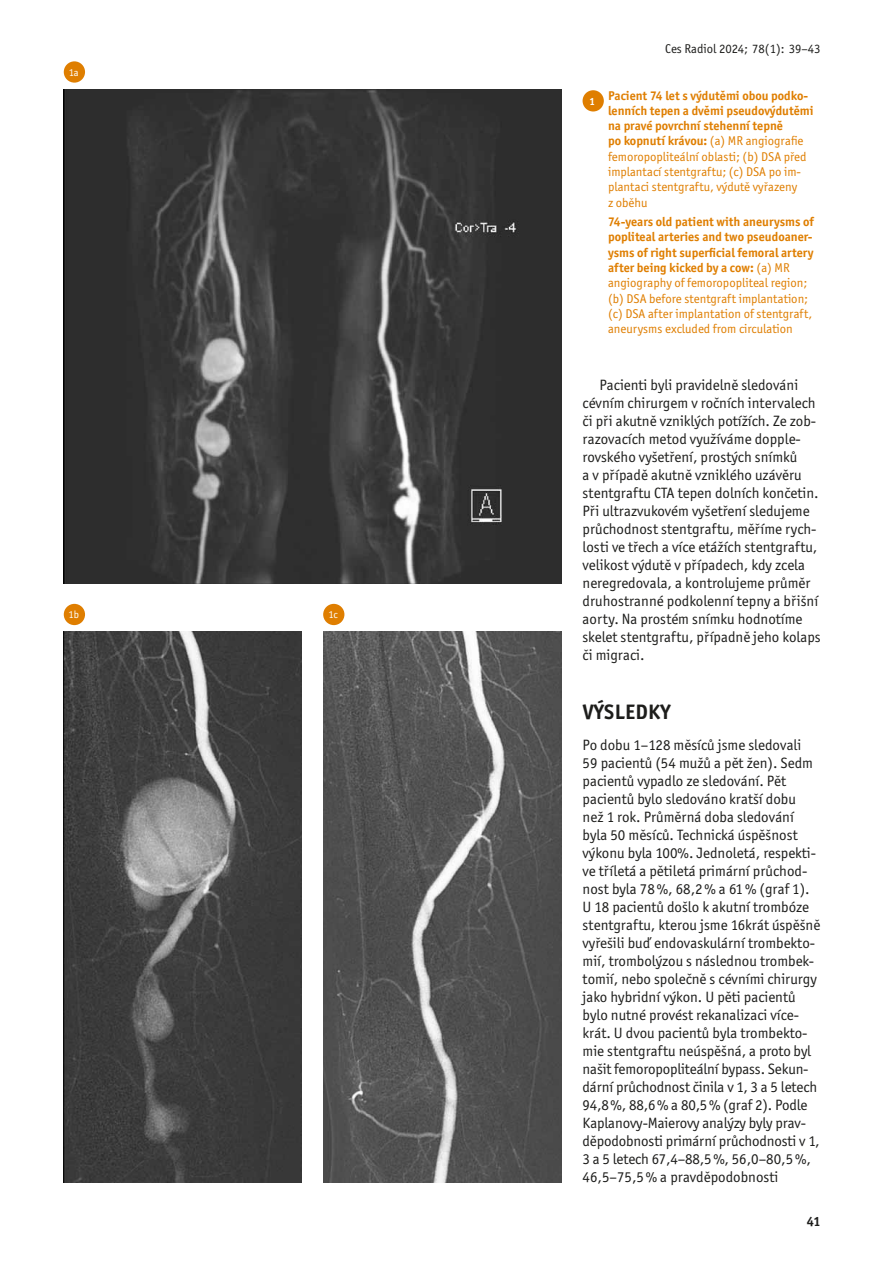
<style>
.page{position:relative;width:893px;height:1263px;background:#fff}
.page>*{position:absolute;margin:0;border:0;box-sizing:border-box;transform-origin:0 0}
.t1{font:700 21px "Officina Sans Itc TOT";letter-spacing:.015em;color:#1d1d1b}
.t2{font:15px/18px "Officina Sans Itc TOT";color:#1d1d1b}
.t3{font:700 13.5px "Officina Sans Itc TOT";color:#1d1d1b}
.t4{font:12.75px/15.3px "Officina Sans Itc TOT";color:#df7e00}
.t5{font:12.75px "Officina Sans Itc TOT";color:#1d1d1b}
.t6{font:10.5px "Officina Sans Itc TOT";color:#fff}
.s1{font-weight:700}
</style>
<div class="page">
<img style="left:64px;top:89px;width:497px;height:494px">
<img style="left:64px;top:631px;width:238px;height:551px">
<img style="left:323px;top:631px;width:239px;height:551px">
<div style="left:64px;top:61px;width:21px;height:22px;background:#df7e00;border-radius:50%"></div>
<div style="left:64px;top:604px;width:21px;height:21px;background:#df7e00;border-radius:50%"></div>
<div style="left:323px;top:604px;width:21px;height:21px;background:#df7e00;border-radius:50%"></div>
<div style="left:583px;top:90px;width:21px;height:21px;background:#df7e00;border-radius:50%"></div>
<p class="t6" style="left:69px;top:66px;width:12px">1a</p>
<p class="t6" style="left:68px;top:609px;width:12px">1b</p>
<p class="t6" style="left:328px;top:609px;width:11px">1c</p>
<p class="t5" style="left:665px;top:41px;width:157px">Ces Radiol 2024; 78(1): 39–43</p>
<p class="t4" style="left:608px;top:88px;width:207px;text-indent:-19px"><sub>1</sub> <span class="s1">Pacient 74 let s výdutěmi obou podko&shy;lenních tepen a dvěmi pseudovýdutěmi na pravé povrchní stehenní tepně<br>po kopnutí krávou:</span> (a) MR angiografie femoropopliteální oblasti; (b) DSA před implantací stentgraftu; (c) DSA po im&shy;plantaci stentgraftu, výdutě vyřazeny<br>z oběhu</p>
<p class="t4" style="left:608px;top:214px;width:207px"><span class="s1">74-years old patient with aneurysms of popliteal arteries and two pseudoaner&shy;ysms of right superficial femoral artery after being kicked by a cow:</span> (a) MR angiography of femoropopliteal region; (b) DSA before stentgraft implantation; (c) DSA after implantation of stentgraft, aneurysms excluded from circulation</p>
<p class="t2" style="left:583px;top:376px;width:240px;text-indent:17px">Pacienti byli pravidelně sledováni cévním chirurgem v ročních intervalech či při akutně vzniklých potížích. Ze zob&shy;razovacích metod využíváme dopple&shy;rovského vyšetření, prostých snímků<br>a v případě akutně vzniklého uzávěru stentgraftu CTA tepen dolních končetin.<br>Při ultrazvukovém vyšetření sledujeme průchodnost stentgraftu, měříme rych&shy;losti ve třech a více etážích stentgraftu, velikost výdutě v případech, kdy zcela neregredovala, a kontrolujeme průměr druhostranné podkolenní tepny a břišní aorty. Na prostém snímku hodnotíme skelet stentgraftu, případně jeho kolaps či migraci.</p>
<h1 class="t1" style="left:583px;top:699px;width:90px">VÝSLEDKY</h1>
<p class="t2" style="left:583px;top:736px;width:239px">Po dobu 1–128 měsíců jsme sledovali<br>59 pacientů (54 mužů a pět žen). Sedm pacientů vypadlo ze sledování. Pět pacientů bylo sledováno kratší dobu než 1 rok. Průměrná doba sledování byla 50 měsíců. Technická úspěšnost výkonu byla 100%. Jednoletá, respekti&shy;ve tříletá a pětiletá primární průchod&shy;nost byla 78%, 68,2% a 61% (graf 1).<br>U 18 pacientů došlo k akutní trombóze stentgraftu, kterou jsme 16krát úspěšně vyřešili buď endovaskulární trombekto&shy;mií, trombolýzou s následnou trombek&shy;tomií, nebo společně s cévními chirurgy jako hybridní výkon. U pěti pacientů bylo nutné provést rekanalizaci více&shy;krát. U dvou pacientů byla trombekto&shy;mie stentgraftu neúspěšná, a proto byl našit femoropopliteální bypass. Sekun&shy;dární průchodnost činila v 1, 3 a 5 letech 94,8%, 88,6% a 80,5% (graf 2). Podle Kaplanovy-Maierovy analýzy byly prav&shy;děpodobnosti primární průchodnosti v 1, 3 a 5 letech 67,4–88,5%, 56,0–80,5%, 46,5–75,5% a pravděpodobnosti</p>
<p class="t3" style="left:807px;top:1213px;width:15px">41</p>
</div>
